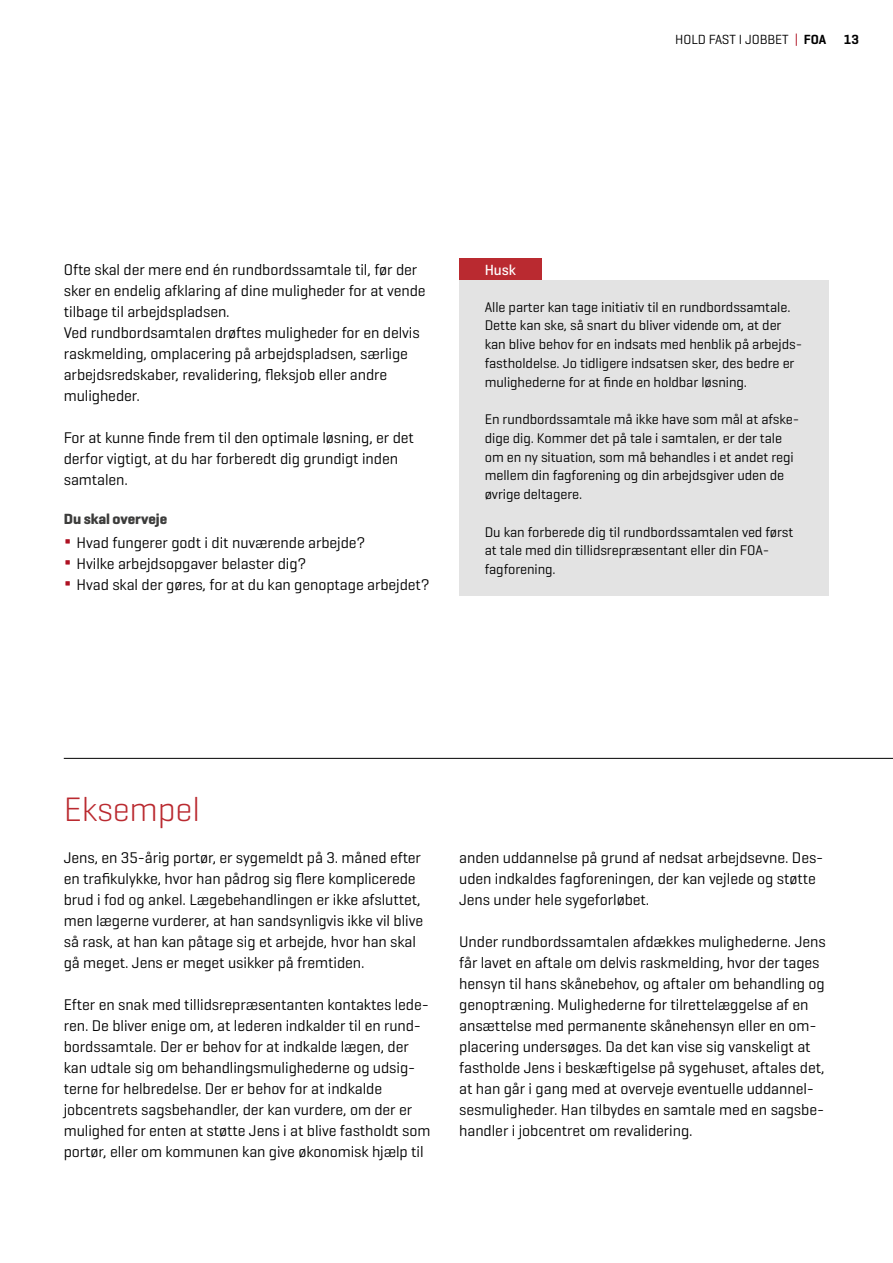
<style>
.page{position:relative;width:893px;height:1263px;background:#fff}
.page>*{position:absolute;margin:0;border:0;box-sizing:border-box;transform-origin:0 0}
.t1{font:300 34.5px "Geogrotesque";letter-spacing:-.005em;color:#ba2a30}
.t2{font:15.75px/21px "Geogrotesque";letter-spacing:-.005em;color:#000}
.t3{font:700 15px "Geogrotesque";letter-spacing:-.005em;color:#3c3c3b}
.t4{font:500 15px "Geogrotesque";color:#fff}
.t5{font:14.25px/18.8px "Geogrotesque";letter-spacing:-.005em;color:#000}
.t6{font:13.5px "Geogrotesque";letter-spacing:-.005em;color:#000}
.t7{font:600 13.5px "Geogrotesque";color:#000}
.s1{color:#ae1122}
.s2{font-weight:600}
.s3{font-size:21px;color:#ae1122}
</style>
<div class="page">
<hr style="left:64px;top:758px;width:829px;height:1px;background:#000">
<div style="left:459px;top:280px;width:370px;height:315px;background:#e3e3e3"></div>
<div style="left:459px;top:258px;width:83px;height:22px;background:#ba2a30"></div>
<p class="t6" style="left:675px;top:31px;width:152px">HOLD FAST I JOBBET <span class="s1">|</span> <span class="s2">FOA</span></p>
<p class="t7" style="left:844px;top:31px;width:17px">13</p>
<p class="t2" style="left:64px;top:259px;width:363px">Ofte skal der mere end én rundbordssamtale til, før der sker en endelig afklaring af dine muligheder for at vende tilbage til arbejdspladsen.<br>Ved rundbordsamtalen drøftes muligheder for en delvis raskmelding, omplacering på arbejdspladsen, særlige arbejdsredskaber, revalidering, fleksjob eller andre muligheder.</p>
<p class="t2" style="left:64px;top:427px;width:352px">For at kunne finde frem til den optimale løsning, er det derfor vigtigt, at du har forberedt dig grundigt inden samtalen.</p>
<p class="t3" style="left:64px;top:510px;width:105px">Du skal overveje</p>
<p class="t2" style="left:64px;top:532px;width:368px"><span class="s3">∆</span> Hvad fungerer godt i dit nuværende arbejde?<br><span class="s3">∆</span> Hvilke arbejdsopgaver belaster dig?<br><span class="s3">∆</span> Hvad skal der gøres, for at du kan genoptage arbejdet?</p>
<p class="t4" style="left:485px;top:260px;width:33px">Husk</p>
<p class="t5" style="left:485px;top:297px;width:319px">Alle parter kan tage initiativ til en rundbordssamtale.<br>Dette kan ske, så snart du bliver vidende om, at der kan blive behov for en indsats med henblik på arbejds&shy;fastholdelse. Jo tidligere indsatsen sker, des bedre er mulighederne for at finde en holdbar løsning.</p>
<p class="t5" style="left:485px;top:409px;width:316px">En rundbordssamtale må ikke have som mål at afske&shy;dige dig. Kommer det på tale i samtalen, er der tale om en ny situation, som må behandles i et andet regi mellem din fagforening og din arbejdsgiver uden de øvrige deltagere.</p>
<p class="t5" style="left:485px;top:522px;width:310px">Du kan forberede dig til rundbordssamtalen ved først at tale med din tillidsrepræsentant eller din FOA&shy;fagforening.</p>
<h1 class="t1" style="left:64px;top:788px;width:138px">Eksempel</h1>
<p class="t2" style="left:64px;top:847px;width:361px">Jens, en 35-årig portør, er sygemeldt på 3. måned efter en trafikulykke, hvor han pådrog sig flere komplicerede brud i fod og ankel. Lægebehandlingen er ikke afsluttet, men lægerne vurderer, at han sandsynligvis ikke vil blive så rask, at han kan påtage sig et arbejde, hvor han skal gå meget. Jens er meget usikker på fremtiden.</p>
<p class="t2" style="left:64px;top:994px;width:368px">Efter en snak med tillidsrepræsentanten kontaktes lede&shy;ren. De bliver enige om, at lederen indkalder til en rund&shy;bordssamtale. Der er behov for at indkalde lægen, der kan udtale sig om behandlingsmulighederne og udsig&shy;terne for helbredelse. Der er behov for at indkalde jobcentrets sagsbehandler, der kan vurdere, om der er mulighed for enten at støtte Jens i at blive fastholdt som portør, eller om kommunen kan give økonomisk hjælp til</p>
<p class="t2" style="left:459px;top:847px;width:366px">anden uddannelse på grund af nedsat arbejdsevne. Des&shy;uden indkaldes fagforeningen, der kan vejlede og støtte<br>Jens under hele sygeforløbet.</p>
<p class="t2" style="left:459px;top:931px;width:368px">Under rundbordssamtalen afdækkes mulighederne. Jens får lavet en aftale om delvis raskmelding, hvor der tages hensyn til hans skånebehov, og aftaler om behandling og genoptræning. Mulighederne for tilrettelæggelse af en ansættelse med permanente skånehensyn eller en om&shy;placering undersøges. Da det kan vise sig vanskeligt at fastholde Jens i beskæftigelse på sygehuset, aftales det, at han går i gang med at overveje eventuelle uddannel&shy;sesmuligheder. Han tilbydes en samtale med en sagsbe&shy;handler i jobcentret om revalidering.</p>
</div>
